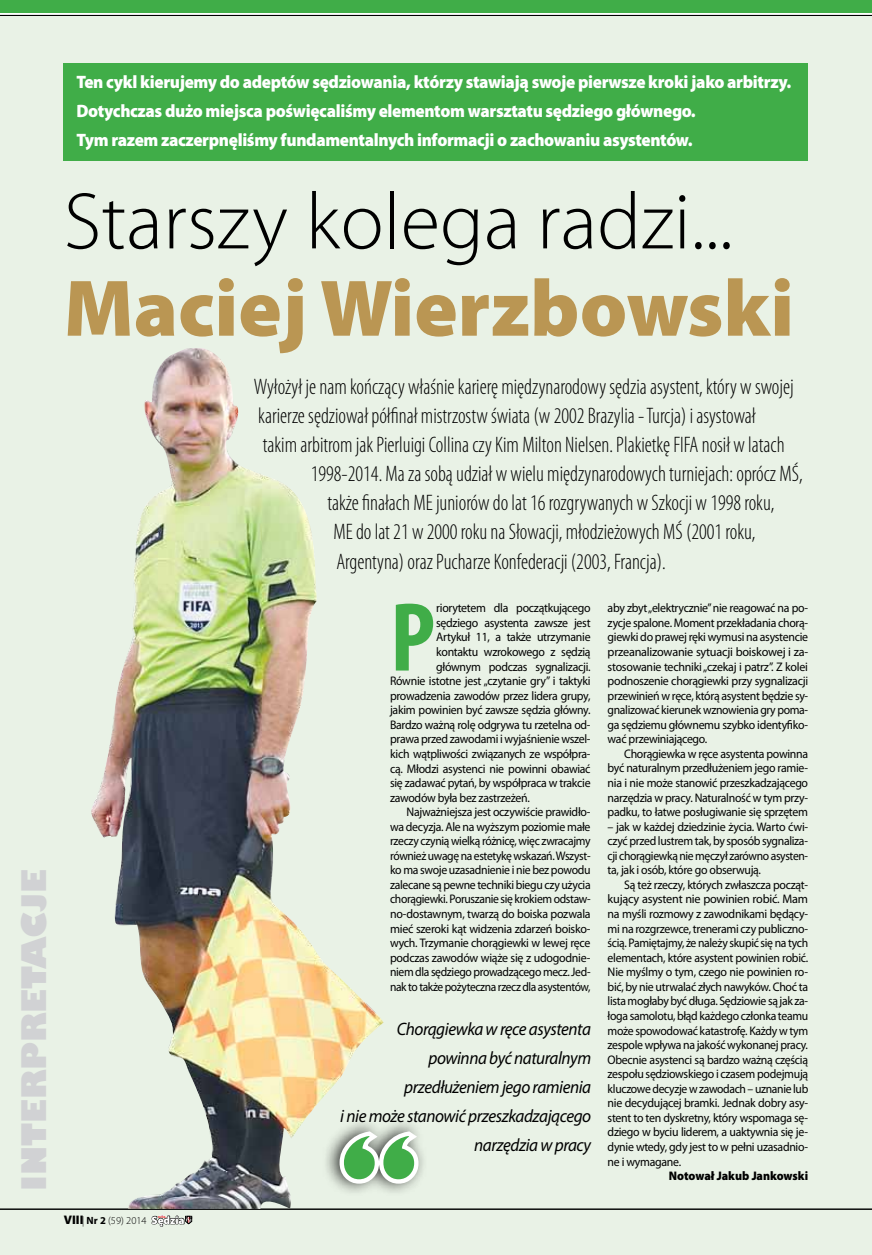
<style>
.page{position:relative;width:872px;height:1255px;background:#fff}
.page>*{position:absolute;margin:0;border:0;box-sizing:border-box;transform-origin:0 0}
.t1{font:700 condensed 98.85px "Myriad Pro";color:#40ad48}
.t2{font:800 94.35px "Gill Sans";color:#40ad48}
.t3{font:300 80.85px "Myriad Pro";color:#000}
.t4{font:900 80.85px "Myriad Pro";color:#ba9653}
.t5{font:800 33px "Gill Sans";color:#d1d2d4}
.t6{font:300 condensed 22.5px "Myriad Pro";color:#000;scale:.95 1}
.t7{font:900 18px/29.1px "Myriad Pro";letter-spacing:-.02em;color:#fff;scale:.95 1}
.t8{font:italic 18px/29.1px "Myriad Pro";letter-spacing:-.025em;color:#000;text-align:right;scale:.95 1}
.t9{font:12.45px/14.5px "Myriad Pro";letter-spacing:-.025em;color:#000;text-align:justify;scale:.95 1}
.t10{font:12.45px/14.5px "Myriad Pro";letter-spacing:-.025em;color:#000;text-align:justify;scale:.96 1}
.t11{font:12.45px "Myriad Pro";letter-spacing:-.025em;color:#000;scale:.93 1}
.t12{font:12.45px "Myriad Pro";letter-spacing:-.025em;color:#000;scale:.94 1}
.t13{font:12.45px "Myriad Pro";letter-spacing:-.025em;color:#000;scale:.92 1}
.t14{font:900 12.45px "Myriad Pro";letter-spacing:-.005em;color:#000;scale:.95 1}
.t15{font:300 10.5px "Myriad Pro";color:#000}
.s1{font-weight:900;font-size:12.45px}
.s2{font-weight:700}
.s3{font-weight:900;font-size:10.95px;color:#fff}
</style>
<div class="page">
<div style="left:0;top:16px;width:872px;height:1238px;background:#e9f2e6"></div>
<svg style="left:152px;top:1215px;width:40px;height:11px"></svg>
<div style="left:0;top:0;width:872px;height:13px;background:#40ad48"></div>
<hr style="left:0;top:15px;width:872px;height:1px;background:#000">
<hr style="left:0;top:1208px;width:872px;height:1px;background:#000">
<img style="left:91px;top:348px;width:293px;height:860px">
<div style="left:64px;top:64px;width:744px;height:97px;background:#40ad48"></div>
<div style="left:320px;top:1116px;width:107px;height:79px;background:#000;opacity:.75"></div>
<svg style="left:335px;top:1126px;width:90px;height:63px;background:#c4c8c3"></svg>
<h3 class="t5" style="left:13px;top:1191px;width:323px;rotate:-90deg">interpretacje</h3>
<p class="t7" style="left:76px;top:67px;width:754px">Ten cykl kierujemy do adeptów sędziowania, którzy stawiają swoje pierwsze kroki jako arbitrzy.<br>Dotychczas dużo miejsca poświęcaliśmy elementom warsztatu sędziego głównego.<br>Tym razem zaczerpnęliśmy fundamentalnych informacji o zachowaniu asystentów.</p>
<h3 class="t3" style="left:64px;top:173px;width:670px">Starszy kolega radzi...</h3>
<h3 class="t4" style="left:64px;top:254px;width:731px">Maciej Wierzbowski</h3>
<h3 class="t6" style="left:254px;top:373px;width:570px">Wyłożył je nam kończący właśnie karierę międzynarodowy sędzia asystent, który w swojej</h3>
<h3 class="t6" style="left:258px;top:402px;width:525px">karierze sędziował półfinał mistrzostw świata (w 2002 Brazylia - Turcja) i asystował</h3>
<h3 class="t6" style="left:263px;top:431px;width:551px">takim arbitrom jak Pierluigi Collina czy Kim Milton Nielsen. Plakietkę FIFA nosił w latach</h3>
<h3 class="t6" style="left:311px;top:460px;width:519px">1998-2014. Ma za sobą udział w wielu międzynarodowych turniejach: oprócz MŚ,</h3>
<h3 class="t6" style="left:327px;top:489px;width:472px">także finałach ME juniorów do lat 16 rozgrywanych w Szkocji w 1998 roku,</h3>
<h3 class="t6" style="left:333px;top:518px;width:446px">ME do lat 21 w 2000 roku na Słowacji, młodzieżowych MŚ (2001 roku,</h3>
<h3 class="t6" style="left:336px;top:548px;width:348px">Argentyna) oraz Pucharze Konfederacji (2003, Francja).</h3>
<h1 class="t1" style="left:390px;top:576px;width:47px">P</h1>
<p class="t9" style="left:436px;top:600px;width:164px">riorytetem dla początkującego</p>
<p class="t9" style="left:607px;top:600px;width:213px">aby zbyt „elektrycznie” nie reagować na po&shy;zycje spalone. Moment przekładania chorą&shy;giewki do prawej ręki wymusi na asystencie przeanalizowanie sytuacji boiskowej i za&shy;stosowanie techniki „czekaj i patrz”. Z kolei podnoszenie chorągiewki przy sygnalizacji przewinień w ręce, którą asystent będzie sy&shy;gnalizować kierunek wznowienia gry poma&shy;ga sędziemu głównemu szybko identyfiko&shy;wać przewiniającego.</p>
<p class="t9" style="left:607px;top:746px;width:213px;text-indent:16px">Chorągiewka w ręce asystenta powinna być naturalnym przedłużeniem jego ramie&shy;nia i nie może stanowić przeszkadzającego narzędzia w pracy. Naturalność w tym przy&shy;padku, to łatwe posługiwanie się sprzętem</p>
<p class="t10" style="left:607px;top:819px;width:210px">– jak w każdej dziedzinie życia. Warto ćwi&shy;czyć przed lustrem tak, by sposób sygnaliza&shy;cji chorągiewką nie męczył zarówno asysten&shy;ta, jak i osób, które go obserwują.</p>
<p class="t9" style="left:607px;top:877px;width:213px;text-indent:16px">Są też rzeczy, których zwłaszcza począt&shy;kujący asystent nie powinien robić. Mam na myśli rozmowy z zawodnikami będący&shy;mi na rozgrzewce, trenerami czy publiczno&shy;ścią. Pamiętajmy, że należy skupić się na tych elementach, które asystent powinien robić.<br>Nie myślmy o tym, czego nie powinien ro&shy;bić, by nie utrwalać złych nawyków. Choć ta lista mogłaby być długa. Sędziowie są jak za&shy;łoga samolotu, błąd każdego członka teamu może spowodować katastrofę. Każdy w tym zespole wpływa na jakość wykonanej pracy.<br>Obecnie asystenci są bardzo ważną częścią zespołu sędziowskiego i czasem podejmują kluczowe decyzje w zawodach – uznanie lub nie decydującej bramki. Jednak dobry asy&shy;stent to ten dyskretny, który wspomaga sę&shy;dziego w byciu liderem, a uaktywnia się je&shy;dynie wtedy, gdy jest to w pełni uzasadnio&shy;ne i wymagane.</p>
<p class="t14" style="left:668px;top:1167px;width:148px">Notował Jakub Jankowski</p>
<p class="t9" style="left:436px;top:615px;width:164px">sędziego asystenta zawsze jest</p>
<p class="t9" style="left:436px;top:629px;width:164px">Artykuł 11, a także utrzymanie</p>
<p class="t9" style="left:436px;top:644px;width:164px">kontaktu wzrokowego z sędzią</p>
<p class="t9" style="left:436px;top:659px;width:164px">głównym podczas sygnalizacji.</p>
<p class="t9" style="left:390px;top:673px;width:212px">Równie istotne jest „czytanie gry” i taktyki</p>
<p class="t9" style="left:390px;top:688px;width:212px">prowadzenia zawodów przez lidera grupy,</p>
<p class="t9" style="left:390px;top:702px;width:212px">jakim powinien być zawsze sędzia główny.</p>
<p class="t9" style="left:390px;top:717px;width:213px">Bardzo ważną rolę odgrywa tu rzetelna od-</p>
<p class="t9" style="left:390px;top:731px;width:213px">prawa przed zawodami i wyjaśnienie wszel-</p>
<p class="t9" style="left:390px;top:746px;width:213px">kich wątpliwości związanych ze współpra-</p>
<p class="t9" style="left:390px;top:760px;width:212px">cą. Młodzi asystenci nie powinni obawiać</p>
<p class="t9" style="left:390px;top:775px;width:212px">się zadawać pytań, by współpraca w trakcie</p>
<p class="t9" style="left:390px;top:790px;width:149px">zawodów była bez zastrzeżeń.</p>
<p class="t9" style="left:406px;top:804px;width:195px">Najważniejsza jest oczywiście prawidło-</p>
<p class="t9" style="left:390px;top:819px;width:212px">wa decyzja. Ale na wyższym poziomie małe</p>
<p class="t11" style="left:390px;top:833px;width:217px">rzeczy czynią wielką różnicę, więc zwracajmy</p>
<p class="t11" style="left:390px;top:847px;width:217px">również uwagę na estetykę wskazań. Wszyst-</p>
<p class="t12" style="left:390px;top:862px;width:215px">ko ma swoje uzasadnienie i nie bez powodu</p>
<p class="t12" style="left:390px;top:877px;width:215px">zalecane są pewne techniki biegu czy użycia</p>
<p class="t11" style="left:390px;top:891px;width:217px">chorągiewki. Poruszanie się krokiem odstaw-</p>
<p class="t10" style="left:390px;top:906px;width:210px">no-dostawnym, twarzą do boiska pozwala</p>
<p class="t10" style="left:390px;top:920px;width:210px">mieć szeroki kąt widzenia zdarzeń boisko-</p>
<p class="t10" style="left:390px;top:935px;width:210px">wych. Trzymanie chorągiewki w lewej ręce</p>
<p class="t10" style="left:390px;top:950px;width:210px">podczas zawodów wiąże się z udogodnie-</p>
<p class="t11" style="left:390px;top:964px;width:217px">niem dla sędziego prowadzącego mecz. Jed-</p>
<p class="t13" style="left:390px;top:978px;width:219px">nak to także pożyteczna rzecz dla asystentów,</p>
<h3 class="t8" style="left:340px;top:1013px;width:265px">Chorągiewka w ręce asystenta powinna być naturalnym przedłużeniem jego ramienia<br>i nie może stanowić przeszkadzającego narzędzia w pracy</h3>
<h2 class="t2" style="left:418px;top:1201px;width:79px;rotate:-180deg">”</h2>
<p class="t15" style="left:64px;top:1213px;width:122px"><span class="s1">VIII</span>| <span class="s2">Nr 2</span> (59) 2014 <span class="s3">Sędzia</span></p>
</div>
